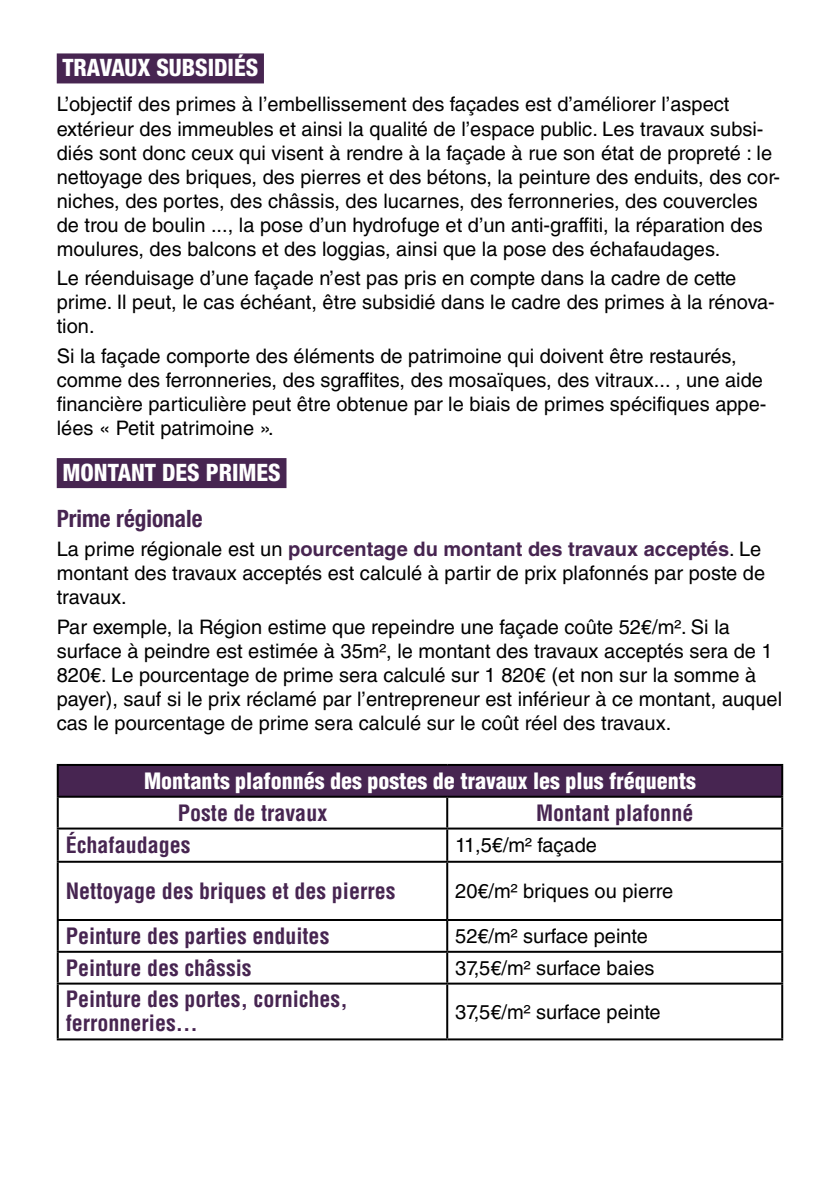
<style>
.page{position:relative;width:840px;height:1191px;background:#fff}
.page>*{position:absolute;margin:0;border:0;box-sizing:border-box;transform-origin:0 0}
.t1{font:800 condensed 24px "Helvetica Neue";color:#fff}
.t2{font:700 condensed 24px "Helvetica Neue";color:#472551}
.t3{font:700 condensed 22px/24px "Helvetica LT Std";color:#472551}
.t4{font:900 condensed 22px "Helvetica LT Std";color:#fff}
.t5{font:20px/24px "Helvetica LT Std";color:#000}
.s1{font-weight:700;color:#472551}
</style>
<div class="page">
<div style="left:57px;top:53px;width:207px;height:30px;background:#472551"></div>
<div style="left:57px;top:458px;width:229px;height:30px;background:#472551"></div>
<div style="left:58px;top:765px;width:723px;height:31px;background:#472551"></div>
<hr style="left:57px;top:764px;width:390px;height:2px;background:#000">
<hr style="left:57px;top:766px;width:2px;height:29px;background:#000">
<hr style="left:447px;top:764px;width:335px;height:2px;background:#000">
<hr style="left:780px;top:766px;width:2px;height:29px;background:#000">
<hr style="left:57px;top:795px;width:390px;height:2px;background:#000">
<hr style="left:57px;top:797px;width:2px;height:30px;background:#000">
<hr style="left:447px;top:795px;width:335px;height:2px;background:#000">
<hr style="left:446px;top:797px;width:2px;height:30px;background:#000">
<hr style="left:780px;top:797px;width:2px;height:30px;background:#000">
<hr style="left:57px;top:827px;width:390px;height:2px;background:#000">
<hr style="left:57px;top:829px;width:2px;height:31px;background:#000">
<hr style="left:447px;top:827px;width:335px;height:2px;background:#000">
<hr style="left:446px;top:829px;width:2px;height:31px;background:#000">
<hr style="left:780px;top:829px;width:2px;height:31px;background:#000">
<hr style="left:57px;top:860px;width:390px;height:2px;background:#000">
<hr style="left:57px;top:862px;width:2px;height:57px;background:#000">
<hr style="left:447px;top:860px;width:335px;height:2px;background:#000">
<hr style="left:446px;top:862px;width:2px;height:57px;background:#000">
<hr style="left:780px;top:862px;width:2px;height:57px;background:#000">
<hr style="left:57px;top:919px;width:390px;height:2px;background:#000">
<hr style="left:57px;top:921px;width:2px;height:29px;background:#000">
<hr style="left:447px;top:919px;width:335px;height:2px;background:#000">
<hr style="left:446px;top:921px;width:2px;height:29px;background:#000">
<hr style="left:780px;top:921px;width:2px;height:29px;background:#000">
<hr style="left:57px;top:950px;width:390px;height:2px;background:#000">
<hr style="left:57px;top:952px;width:2px;height:30px;background:#000">
<hr style="left:447px;top:950px;width:335px;height:2px;background:#000">
<hr style="left:446px;top:952px;width:2px;height:30px;background:#000">
<hr style="left:780px;top:952px;width:2px;height:30px;background:#000">
<hr style="left:57px;top:982px;width:390px;height:2px;background:#000">
<hr style="left:57px;top:984px;width:2px;height:54px;background:#000">
<hr style="left:447px;top:982px;width:335px;height:2px;background:#000">
<hr style="left:446px;top:984px;width:2px;height:54px;background:#000">
<hr style="left:780px;top:984px;width:2px;height:54px;background:#000">
<hr style="left:57px;top:1038px;width:390px;height:2px;background:#000">
<hr style="left:447px;top:1038px;width:335px;height:2px;background:#000">
<p class="t1" style="left:62px;top:53px;width:197px">TRAVAUX SUBSIDIÉS</p>
<p class="t5" style="left:57px;top:92px;width:724px">L’objectif des primes à l’embellissement des façades est d’améliorer l’aspect extérieur des immeubles et ainsi la qualité de l’espace public. Les travaux subsi&shy;diés sont donc ceux qui visent à rendre à la façade à rue son état de propreté : le nettoyage des briques, des pierres et des bétons, la peinture des enduits, des cor&shy;niches, des portes, des châssis, des lucarnes, des ferronneries, des couvercles de trou de boulin ..., la pose d’un hydrofuge et d’un anti-graffiti, la réparation des moulures, des balcons et des loggias, ainsi que la pose des échafaudages.</p>
<p class="t5" style="left:57px;top:266px;width:719px">Le réenduisage d’une façade n’est pas pris en compte dans la cadre de cette prime. Il peut, le cas échéant, être subsidié dans le cadre des primes à la rénova&shy;tion.</p>
<p class="t5" style="left:57px;top:344px;width:711px">Si la façade comporte des éléments de patrimoine qui doivent être restaurés, comme des ferronneries, des sgraffites, des mosaïques, des vitraux... , une aide financière particulière peut être obtenue par le biais de primes spécifiques appe&shy;lées « Petit patrimoine ».</p>
<p class="t1" style="left:62px;top:457px;width:220px">MONTANT DES PRIMES</p>
<p class="t2" style="left:57px;top:503px;width:147px">Prime régionale</p>
<p class="t5" style="left:57px;top:537px;width:709px">La prime régionale est un <span class="s1">pourcentage du montant des travaux acceptés</span>. Le montant des travaux acceptés est calculé à partir de prix plafonnés par poste de travaux.</p>
<p class="t5" style="left:57px;top:615px;width:726px">Par exemple, la Région estime que repeindre une façade coûte 52€/m². Si la surface à peindre est estimée à 35m², le montant des travaux acceptés sera de 1<br>820€. Le pourcentage de prime sera calculé sur 1 820€ (et non sur la somme à payer), sauf si le prix réclamé par l’entrepreneur est inférieur à ce montant, auquel cas le pourcentage de prime sera calculé sur le coût réel des travaux.</p>
<p class="t4" style="left:144px;top:766px;width:553px">Montants plafonnés des postes de travaux les plus fréquents</p>
<p class="t3" style="left:178px;top:800px;width:151px">Poste de travaux</p>
<p class="t3" style="left:536px;top:800px;width:159px">Montant plafonné</p>
<p class="t3" style="left:66px;top:833px;width:126px">Échafaudages</p>
<p class="t5" style="left:455px;top:833px;width:143px">11,5€/m² façade</p>
<p class="t3" style="left:66px;top:878px;width:331px">Nettoyage des briques et des pierres</p>
<p class="t5" style="left:455px;top:879px;width:219px">20€/m² briques ou pierre</p>
<p class="t3" style="left:66px;top:923px;width:265px">Peinture des parties enduites</p>
<p class="t5" style="left:455px;top:924px;width:194px">52€/m² surface peinte</p>
<p class="t3" style="left:66px;top:955px;width:187px">Peinture des châssis</p>
<p class="t5" style="left:455px;top:955px;width:201px">37,5€/m² surface baies</p>
<p class="t3" style="left:66px;top:987px;width:283px">Peinture des portes, corniches, ferronneries...</p>
<p class="t5" style="left:455px;top:999px;width:207px">37,5€/m² surface peinte</p>
</div>
